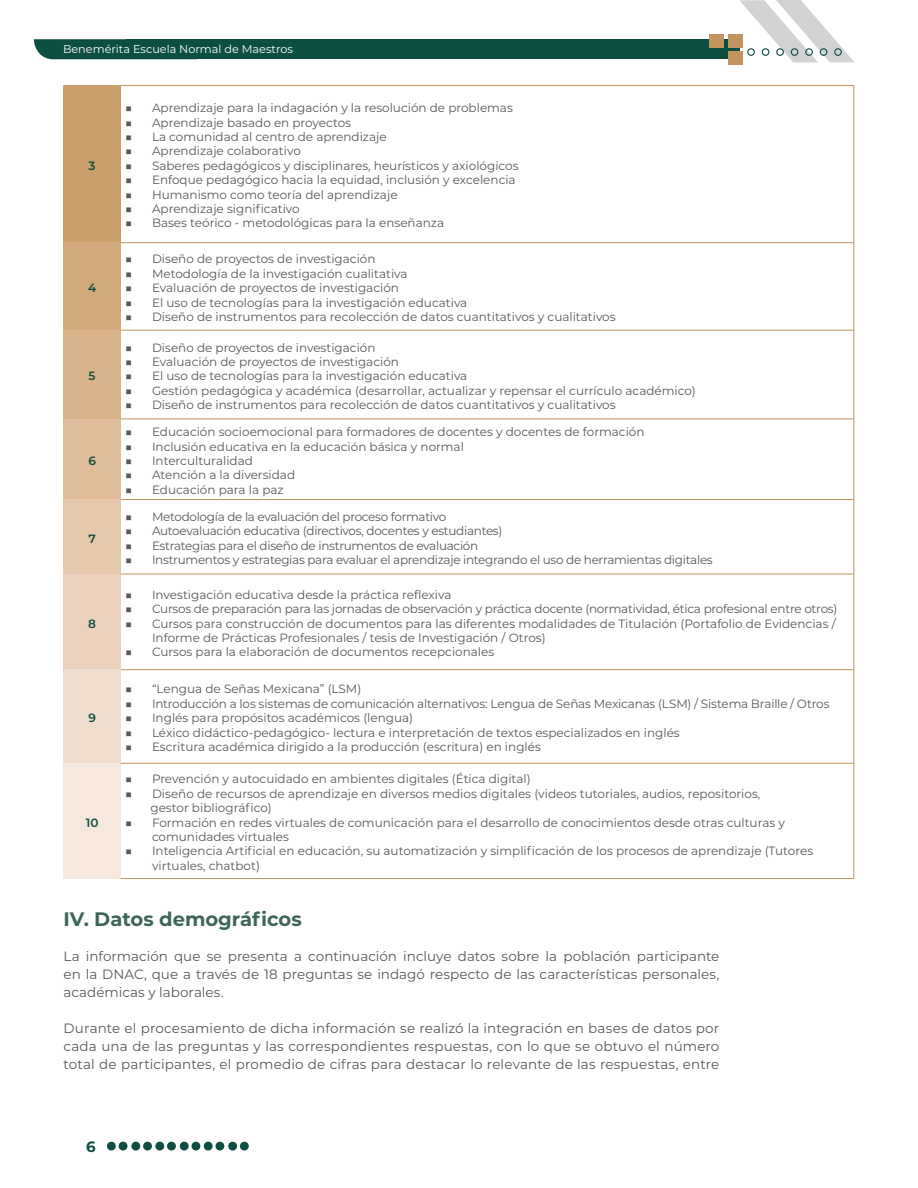
<style>
.page{position:relative;width:918px;height:1188px;background:#fff}
.page>*{position:absolute;margin:0;border:0;box-sizing:border-box;transform-origin:0 0}
.parrafo_1{font:700 19.5px "Montserrat";color:#3d655b}
.t1{font:700 15px "Montserrat";color:#0d4e42}
.t2{font:13.5px/18px "Montserrat";letter-spacing:.005em;color:#57585a;text-align:justify}
.t3{font:12px/14.4px "Montserrat";color:#57585a}
.t4{font:12px "Montserrat";letter-spacing:-.025em;color:#57585a}
.t5{font:12px "Montserrat";letter-spacing:-.02em;color:#57585a}
.t6{font:600 12px "Montserrat";color:#0d4e42}
.t7{font:11.25px "Montserrat";color:#fff}
.s1{font-weight:700}
</style>
<div class="page">
<div style="left:126px;top:39px;width:613px;height:20px;background:#0d4e42"></div>
<svg style="left:34px;top:39px;width:92px;height:20px;background:#19574b"></svg>
<svg style="left:739px;top:0;width:115px;height:63px"></svg>
<div style="left:107px;top:1142px;width:9px;height:9px;background:#0d4e42;border-radius:50%"></div>
<div style="left:119px;top:1142px;width:8px;height:9px;background:#0d4e42;border-radius:50%"></div>
<div style="left:131px;top:1142px;width:9px;height:9px;background:#0d4e42;border-radius:50%"></div>
<div style="left:143px;top:1142px;width:9px;height:9px;background:#0d4e42;border-radius:50%"></div>
<div style="left:155px;top:1142px;width:9px;height:9px;background:#0d4e42;border-radius:50%"></div>
<div style="left:167px;top:1142px;width:9px;height:9px;background:#0d4e42;border-radius:50%"></div>
<div style="left:180px;top:1142px;width:9px;height:9px;background:#0d4e42;border-radius:50%"></div>
<div style="left:192px;top:1142px;width:8px;height:9px;background:#0d4e42;border-radius:50%"></div>
<div style="left:204px;top:1142px;width:9px;height:9px;background:#0d4e42;border-radius:50%"></div>
<div style="left:215px;top:1142px;width:9px;height:9px;background:#0d4e42;border-radius:50%"></div>
<div style="left:228px;top:1142px;width:9px;height:9px;background:#0d4e42;border-radius:50%"></div>
<div style="left:240px;top:1142px;width:9px;height:9px;background:#0d4e42;border-radius:50%"></div>
<div style="left:710px;top:34px;width:14px;height:14px;background:#c3945d"></div>
<div style="left:728px;top:34px;width:15px;height:14px;background:#c3945d"></div>
<div style="left:728px;top:51px;width:15px;height:14px;background:#c3945d"></div>
<div style="left:64px;top:85px;width:57px;height:158px;background:#ca9f6c"></div>
<div style="left:64px;top:243px;width:57px;height:87px;background:#d1a97c"></div>
<div style="left:64px;top:330px;width:57px;height:89px;background:#d8b38b"></div>
<div style="left:64px;top:419px;width:57px;height:80px;background:#dfbd9b"></div>
<div style="left:64px;top:500px;width:57px;height:74px;background:#e5c8ab"></div>
<div style="left:64px;top:574px;width:57px;height:96px;background:#ecd2bc"></div>
<div style="left:64px;top:670px;width:57px;height:93px;background:#f1ddcd"></div>
<div style="left:64px;top:763px;width:57px;height:116px;background:#f7e8dd"></div>
<hr style="left:121px;top:85px;width:733px;height:1px;background:#c3945d">
<hr style="left:853px;top:86px;width:1px;height:156px;background:#c3945d">
<hr style="left:121px;top:242px;width:733px;height:1px;background:#c3945d">
<hr style="left:853px;top:243px;width:1px;height:87px;background:#c3945d">
<hr style="left:121px;top:330px;width:733px;height:1px;background:#c3945d">
<hr style="left:853px;top:331px;width:1px;height:88px;background:#c3945d">
<hr style="left:121px;top:419px;width:733px;height:1px;background:#c3945d">
<hr style="left:853px;top:419px;width:1px;height:80px;background:#c3945d">
<hr style="left:121px;top:499px;width:733px;height:1px;background:#c3945d">
<hr style="left:853px;top:500px;width:1px;height:74px;background:#c3945d">
<hr style="left:121px;top:574px;width:733px;height:1px;background:#c3945d">
<hr style="left:853px;top:574px;width:1px;height:95px;background:#c3945d">
<hr style="left:121px;top:669px;width:733px;height:1px;background:#c3945d">
<hr style="left:853px;top:670px;width:1px;height:93px;background:#c3945d">
<hr style="left:121px;top:763px;width:733px;height:1px;background:#c3945d">
<hr style="left:853px;top:764px;width:1px;height:114px;background:#c3945d">
<hr style="left:121px;top:878px;width:733px;height:1px;background:#c3945d">
<p class="t7" style="left:63px;top:41px;width:232px">Benemérita Escuela Normal de Maestros</p>
<p class="t6" style="left:89px;top:157px;width:8px">3</p>
<p class="t6" style="left:88px;top:279px;width:10px">4</p>
<p class="t6" style="left:89px;top:368px;width:9px">5</p>
<p class="t6" style="left:88px;top:452px;width:9px">6</p>
<p class="t6" style="left:89px;top:530px;width:9px">7</p>
<p class="t6" style="left:88px;top:615px;width:9px">8</p>
<p class="t6" style="left:88px;top:709px;width:9px">9</p>
<p class="t3" style="left:125px;top:100px;width:389px"><span class="s1">■</span> Aprendizaje para la indagación y la resolución de problemas</p>
<p class="t3" style="left:125px;top:115px;width:228px"><span class="s1">■</span> Aprendizaje basado en proyectos</p>
<p class="t3" style="left:125px;top:129px;width:263px"><span class="s1">■</span> La comunidad al centro de aprendizaje</p>
<p class="t3" style="left:125px;top:144px;width:177px"><span class="s1">■</span> Aprendizaje colaborativo</p>
<p class="t3" style="left:125px;top:158px;width:395px"><span class="s1">■</span> Saberes pedagógicos y disciplinares, heurísticos y axiológicos</p>
<p class="t3" style="left:125px;top:172px;width:392px"><span class="s1">■</span> Enfoque pedagógico hacia la equidad, inclusión y excelencia</p>
<p class="t3" style="left:125px;top:187px;width:274px"><span class="s1">■</span> Humanismo como teoría del aprendizaje</p>
<p class="t3" style="left:125px;top:201px;width:176px"><span class="s1">■</span> Aprendizaje significativo</p>
<p class="t3" style="left:125px;top:216px;width:321px"><span class="s1">■</span> Bases teórico - metodológicas para la enseñanza</p>
<p class="t3" style="left:125px;top:252px;width:252px"><span class="s1">■</span> Diseño de proyectos de investigación</p>
<p class="t3" style="left:125px;top:266px;width:284px"><span class="s1">■</span> Metodología de la investigación cualitativa</p>
<p class="t3" style="left:125px;top:280px;width:275px"><span class="s1">■</span> Evaluación de proyectos de investigación</p>
<p class="t3" style="left:125px;top:295px;width:344px"><span class="s1">■</span> El uso de tecnologías para la investigación educativa</p>
<p class="t3" style="left:125px;top:309px;width:492px"><span class="s1">■</span> Diseño de instrumentos para recolección de datos cuantitativos y cualitativos</p>
<p class="t3" style="left:125px;top:340px;width:252px"><span class="s1">■</span> Diseño de proyectos de investigación</p>
<p class="t3" style="left:125px;top:354px;width:275px"><span class="s1">■</span> Evaluación de proyectos de investigación</p>
<p class="t3" style="left:125px;top:368px;width:344px"><span class="s1">■</span> El uso de tecnologías para la investigación educativa</p>
<p class="t3" style="left:125px;top:383px;width:572px"><span class="s1">■</span> Gestión pedagógica y académica (desarrollar, actualizar y repensar el currículo académico)</p>
<p class="t3" style="left:125px;top:397px;width:492px"><span class="s1">■</span> Diseño de instrumentos para recolección de datos cuantitativos y cualitativos</p>
<p class="t3" style="left:125px;top:424px;width:521px"><span class="s1">■</span> Educación socioemocional para formadores de docentes y docentes de formación</p>
<p class="t3" style="left:125px;top:439px;width:340px"><span class="s1">■</span> Inclusión educativa en la educación básica y normal</p>
<p class="t3" style="left:125px;top:453px;width:129px"><span class="s1">■</span> Interculturalidad</p>
<p class="t3" style="left:125px;top:468px;width:172px"><span class="s1">■</span> Atención a la diversidad</p>
<p class="t3" style="left:125px;top:482px;width:160px"><span class="s1">■</span> Educación para la paz</p>
<p class="t4" style="left:125px;top:508px;width:323px"><span class="s1">■</span> Metodología de la evaluación del proceso formativo</p>
<p class="t4" style="left:125px;top:523px;width:379px"><span class="s1">■</span> Autoevaluación educativa (directivos, docentes y estudiantes)</p>
<p class="t4" style="left:125px;top:537px;width:355px"><span class="s1">■</span> Estrategias para el diseño de instrumentos de evaluación</p>
<p class="t4" style="left:125px;top:552px;width:589px"><span class="s1">■</span> Instrumentos y estrategias para evaluar el aprendizaje integrando el uso de herramientas digitales</p>
<p class="t3" style="left:125px;top:587px;width:328px"><span class="s1">■</span> Investigación educativa desde la práctica reflexiva</p>
<p class="t5" style="left:125px;top:601px;width:714px"><span class="s1">■</span> Cursos de preparación para las jornadas de observación y práctica docente (normatividad, ética profesional entre otros)</p>
<p class="t3" style="left:152px;top:616px;width:685px;text-indent:-27px"><span class="s1">■</span> Cursos para construcción de documentos para las diferentes modalidades de Titulación (Portafolio de Evidencias /<br>Informe de Prácticas Profesionales / tesis de Investigación / Otros)</p>
<p class="t3" style="left:125px;top:645px;width:371px"><span class="s1">■</span> Cursos para la elaboración de documentos recepcionales</p>
<p class="t3" style="left:125px;top:682px;width:238px"><span class="s1">■</span> “Lengua de Señas Mexicana” (LSM)</p>
<p class="t3" style="left:125px;top:696px;width:706px"><span class="s1">■</span> Introducción a los sistemas de comunicación alternativos: Lengua de Señas Mexicanas (LSM) / Sistema Braille / Otros</p>
<p class="t3" style="left:125px;top:710px;width:290px"><span class="s1">■</span> Inglés para propósitos académicos (lengua)</p>
<p class="t3" style="left:125px;top:725px;width:556px"><span class="s1">■</span> Léxico didáctico-pedagógico- lectura e interpretación de textos especializados en inglés</p>
<p class="t3" style="left:125px;top:739px;width:417px"><span class="s1">■</span> Escritura académica dirigido a la producción (escritura) en inglés</p>
<p class="t3" style="left:125px;top:772px;width:407px"><span class="s1">■</span> Prevención y autocuidado en ambientes digitales (Ética digital)</p>
<p class="t3" style="left:125px;top:786px;width:637px"><span class="s1">■</span> Diseño de recursos de aprendizaje en diversos medios digitales (videos tutoriales, audios, repositorios,</p>
<p class="t3" style="left:151px;top:800px;width:123px">gestor bibliográfico)</p>
<p class="t3" style="left:152px;top:815px;width:635px;text-indent:-27px"><span class="s1">■</span> Formación en redes virtuales de comunicación para el desarrollo de conocimientos desde otras culturas y comunidades virtuales</p>
<p class="t3" style="left:152px;top:844px;width:663px;text-indent:-27px"><span class="s1">■</span> Inteligencia Artificial en educación, su automatización y simplificación de los procesos de aprendizaje (Tutores virtuales, chatbot)</p>
<p class="parrafo_1" style="left:64px;top:905px;width:240px">IV. Datos demográficos</p>
<p class="t2" style="left:64px;top:947px;width:657px">La información que se presenta a continuación incluye datos sobre la población participante en la DNAC, que a través de 18 preguntas se indagó respecto de las características personales, académicas y laborales.</p>
<p class="t2" style="left:64px;top:1019px;width:657px">Durante el procesamiento de dicha información se realizó la integración en bases de datos por cada una de las preguntas y las correspondientes respuestas, con lo que se obtuvo el número total de participantes, el promedio de cifras para destacar lo relevante de las respuestas, entre</p>
<p class="t6" style="left:86px;top:814px;width:14px">10</p>
<p class="t1" style="left:86px;top:1136px;width:11px">6</p>
</div>
